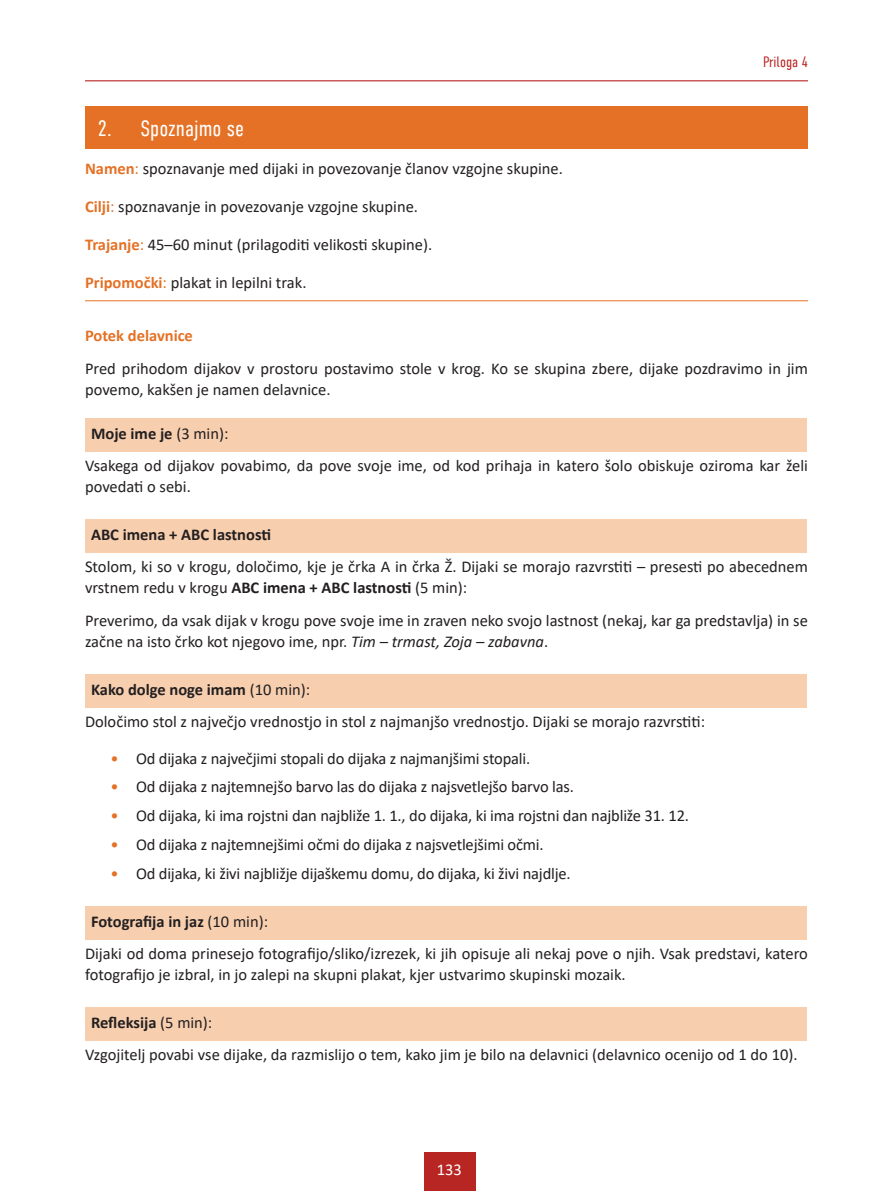
<style>
.page{position:relative;width:893px;height:1191px;background:#fff}
.page>*{position:absolute;margin:0;border:0;box-sizing:border-box;transform-origin:0 0}
.t1{font:300 22.5px "DIN Condensed";color:#fff}
.t2{font:16.5px/32px "Calibri";color:#231f20}
.t3{font:700 16.5px "Calibri";color:#231f20}
.t4{font:700 16.5px "Calibri";color:#e47125}
.t5{font:16.5px "Calibri";color:#fff}
.t6{font:300 15px "DIN Condensed";color:#b82624}
.s1{font-weight:700;color:#e47125}
.s2{color:#e47125}
.s3{font-weight:700}
.s4{font-style:italic}
</style>
<div class="page">
<div style="left:424px;top:1152px;width:51px;height:39px;background:#b82624"></div>
<hr style="left:85px;top:80px;width:723px;height:1px;background:#b82624">
<div style="left:85px;top:106px;width:723px;height:43px;background:#e47125"></div>
<hr style="left:85px;top:300px;width:723px;height:1px;background:#e47125">
<div style="left:85px;top:418px;width:721px;height:33px;background:#f7cfaf"></div>
<div style="left:85px;top:519px;width:721px;height:33px;background:#f7cfaf"></div>
<div style="left:85px;top:674px;width:721px;height:34px;background:#f7cfaf"></div>
<div style="left:85px;top:906px;width:721px;height:33px;background:#f7cfaf"></div>
<div style="left:85px;top:1007px;width:721px;height:33px;background:#f7cfaf"></div>
<p class="t6" style="left:763px;top:53px;width:46px">Priloga 4</p>
<h1 class="t1" style="left:98px;top:116px;width:148px">2. Spoznajmo se</h1>
<p class="t2" style="left:85px;top:152px;width:479px"><span class="s1">Namen</span><span class="s2">:</span> spoznavanje med dijaki in povezovanje članov vzgojne skupine.</p>
<p class="t2" style="left:85px;top:190px;width:335px"><span class="s1">Cilji</span><span class="s2">:</span> spoznavanje in povezovanje vzgojne skupine.</p>
<p class="t2" style="left:85px;top:228px;width:349px"><span class="s1">Trajanje</span><span class="s2">:</span> 45–60 minut (prilagoditi velikosti skupine).</p>
<p class="t2" style="left:85px;top:266px;width:223px"><span class="s1">Pripomočki</span><span class="s2">:</span> plakat in lepilni trak.</p>
<p class="t4" style="left:85px;top:323px;width:109px">Potek delavnice</p>
<p class="t2" style="left:85px;top:357px;width:724px;line-height:21px">Pred prihodom dijakov v prostoru postavimo stole v krog. Ko se skupina zbere, dijake pozdravimo in jim povemo, kakšen je namen delavnice.</p>
<p class="t2" style="left:85px;top:417px;width:724px;text-indent:6px"><span class="s3">Moje ime je</span> (3 min):<br>Vsakega od dijakov povabimo, da pove svoje ime, od kod prihaja in katero šolo obiskuje oziroma kar želi</p>
<p class="t2" style="left:85px;top:470px;width:107px">povedati o sebi.</p>
<p class="t3" style="left:91px;top:523px;width:181px">ABC imena + ABC lastnosti</p>
<p class="t2" style="left:85px;top:555px;width:724px;line-height:21px">Stolom, ki so v krogu, določimo, kje je črka A in črka Ž. Dijaki se morajo razvrstiti – presesti po abecednem vrstnem redu v krogu <span class="s3">ABC imena + ABC lastnosti</span> (5 min):</p>
<p class="t2" style="left:85px;top:609px;width:724px;line-height:21px">Preverimo, da vsak dijak v krogu pove svoje ime in zraven neko svojo lastnost (nekaj, kar ga predstavlja) in se začne na isto črko kot njegovo ime, npr. <span class="s4">Tim – trmast, Zoja – zabavna</span>.</p>
<p class="t2" style="left:85px;top:673px;width:622px;text-indent:6px"><span class="s3">Kako dolge noge imam</span> (10 min):<br>Določimo stol z največjo vrednostjo in stol z najmanjšo vrednostjo. Dijaki se morajo razvrstiti:</p>
<p class="t2" style="left:111px;top:741px;width:421px"><span class="s2">•</span> Od dijaka z največjimi stopali do dijaka z najmanjšimi stopali.</p>
<p class="t2" style="left:111px;top:770px;width:465px"><span class="s2">•</span> Od dijaka z najtemnejšo barvo las do dijaka z najsvetlejšo barvo las.</p>
<p class="t2" style="left:111px;top:799px;width:580px"><span class="s2">•</span> Od dijaka, ki ima rojstni dan najbliže 1. 1., do dijaka, ki ima rojstni dan najbliže 31. 12.</p>
<p class="t2" style="left:111px;top:828px;width:435px"><span class="s2">•</span> Od dijaka z najtemnejšimi očmi do dijaka z najsvetlejšimi očmi.</p>
<p class="t2" style="left:111px;top:856px;width:462px"><span class="s2">•</span> Od dijaka, ki živi najbližje dijaškemu domu, do dijaka, ki živi najdlje.</p>
<p class="t2" style="left:85px;top:905px;width:724px;text-indent:6px"><span class="s3">Fotografija in jaz</span> (10 min):<br>Dijaki od doma prinesejo fotografijo/sliko/izrezek, ki jih opisuje ali nekaj pove o njih. Vsak predstavi, katero</p>
<p class="t2" style="left:85px;top:958px;width:542px">fotografijo je izbral, in jo zalepi na skupni plakat, kjer ustvarimo skupinski mozaik.</p>
<p class="t2" style="left:85px;top:1006px;width:714px;text-indent:6px"><span class="s3">Refleksija</span> (5 min):<br>Vzgojitelj povabi vse dijake, da razmislijo o tem, kako jim je bilo na delavnici (delavnico ocenijo od 1 do 10).</p>
<p class="t5" style="left:437px;top:1157px;width:27px">133</p>
</div>
